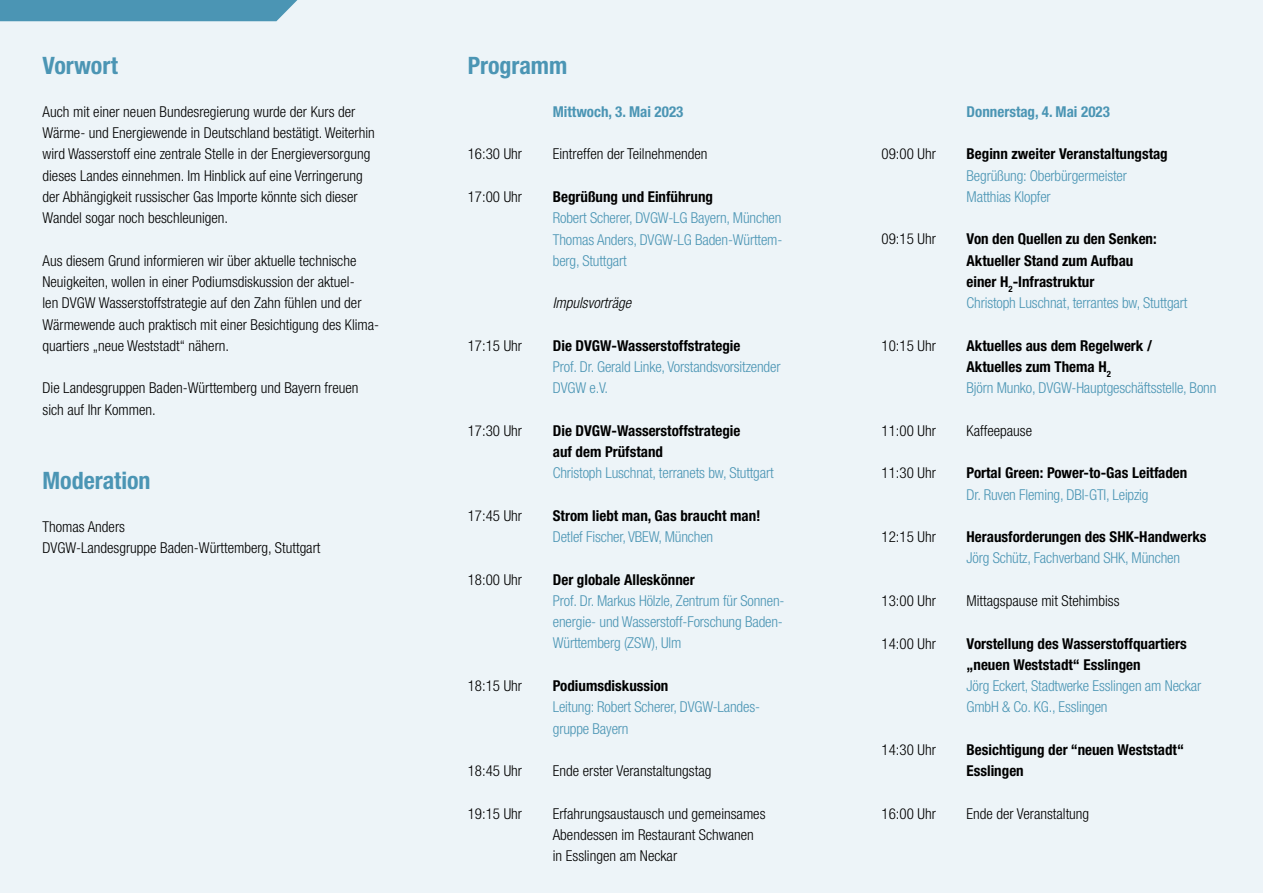
<style>
.page{position:relative;width:1263px;height:893px;background:#edf4f8}
.page>*{position:absolute;margin:0;border:0;box-sizing:border-box;transform-origin:0 0}
.t1{font:700 condensed 24px "Helvetica Neue LT Std";color:#4b95b4}
.t2{font:700 condensed 24px "Helvetica Neue LT Pro";letter-spacing:-.005em;color:#4b95b4}
.t3{font:300 condensed 15px/21.3px "Helvetica Neue LT Std";color:#000}
.t4{font:700 condensed 15px/21.3px "Helvetica Neue LT Pro";color:#000}
.t5{font:300 condensed 15px/21.3px "Helvetica Neue LT Pro";letter-spacing:-.01em;color:#4b95b4}
.t6{font:300 condensed 15px/21.3px "Helvetica Neue LT Pro";color:#000}
.t7{font:700 condensed 15px "Helvetica Neue LT Pro";color:#4b95b4}
.t8{font:italic 300 condensed 15px "Helvetica Neue LT Pro";color:#000}
.s1{font-weight:300;color:#4b95b4}
</style>
<div class="page">
<div style="left:0;top:0;width:297px;height:21px;background:#4b95b4"></div>
<h1 class="t1" style="left:43px;top:51px;width:77px">Vorwort</h1>
<p class="t3" style="left:43px;top:101px;width:334px">Auch mit einer neuen Bundesregierung wurde der Kurs der Wärme- und Energiewende in Deutschland bestätigt. Weiterhin wird Wasserstoff eine zentrale Stelle in der Energieversorgung dieses Landes einnehmen. Im Hinblick auf eine Verringerung der Abhängigkeit russischer Gas Importe könnte sich dieser Wandel sogar noch beschleunigen.</p>
<p class="t3" style="left:43px;top:250px;width:338px">Aus diesem Grund informieren wir über aktuelle technische Neuigkeiten, wollen in einer Podiumsdiskussion der aktuel-<br>len DVGW Wasserstoffstrategie auf den Zahn fühlen und der Wärmewende auch praktisch mit einer Besichtigung des Klima&shy;quartiers „neue Weststadt“ nähern.</p>
<p class="t3" style="left:43px;top:377px;width:317px">Die Landesgruppen Baden-Württemberg und Bayern freuen sich auf Ihr Kommen.</p>
<h1 class="t1" style="left:43px;top:466px;width:110px">Moderation</h1>
<p class="t3" style="left:43px;top:515px;width:279px">Thomas Anders<br>DVGW-Landesgruppe Baden-Württemberg, Stuttgart</p>
<h1 class="t2" style="left:468px;top:51px;width:101px">Programm</h1>
<p class="t7" style="left:553px;top:103px;width:132px">Mittwoch, 3. Mai 2023</p>
<p class="t6" style="left:468px;top:143px;width:56px">16:30 Uhr</p>
<p class="t6" style="left:553px;top:143px;width:156px">Eintreffen der Teilnehmenden</p>
<p class="t6" style="left:468px;top:186px;width:56px">17:00 Uhr</p>
<p class="t4" style="left:553px;top:186px;width:162px">Begrüßung und Einführung</p>
<p class="t5" style="left:553px;top:207px;width:231px;text-align:justify">Robert Scherer, DVGW-LG Bayern, München Thomas Anders, DVGW-LG Baden-Württem&shy;berg, Stuttgart</p>
<p class="t8" style="left:553px;top:294px;width:80px">Impulsvorträge</p>
<p class="t6" style="left:468px;top:335px;width:56px">17:15 Uhr</p>
<p class="t4" style="left:553px;top:335px;width:189px">Die DVGW-Wasserstoffstrategie</p>
<p class="t5" style="left:553px;top:356px;width:229px">Prof. Dr. Gerald Linke, Vorstandsvorsitzender<br>DVGW e.V.</p>
<p class="t6" style="left:468px;top:420px;width:56px">17:30 Uhr</p>
<p class="t4" style="left:553px;top:420px;width:189px">Die DVGW-Wasserstoffstrategie auf dem Prüfstand</p>
<p class="t5" style="left:553px;top:462px;width:222px">Christoph Luschnat, terranets bw, Stuttgart</p>
<p class="t6" style="left:468px;top:505px;width:56px">17:45 Uhr</p>
<p class="t4" style="left:553px;top:505px;width:209px">Strom liebt man, Gas braucht man!</p>
<p class="t5" style="left:553px;top:526px;width:162px">Detlef Fischer, VBEW, München</p>
<p class="t6" style="left:468px;top:569px;width:56px">18:00 Uhr</p>
<p class="t4" style="left:553px;top:568px;width:144px">Der globale Alleskönner</p>
<p class="t5" style="left:553px;top:590px;width:233px;text-align:justify">Prof. Dr. Markus Hölzle, Zentrum für Sonnen&shy;energie- und Wasserstoff-Forschung Baden-Württemberg (ZSW), Ulm</p>
<p class="t6" style="left:468px;top:675px;width:56px">18:15 Uhr</p>
<p class="t4" style="left:553px;top:675px;width:117px">Podiumsdiskussion</p>
<p class="t5" style="left:553px;top:696px;width:209px">Leitung: Robert Scherer, DVGW-Landes&shy;gruppe Bayern</p>
<p class="t6" style="left:468px;top:760px;width:56px">18:45 Uhr</p>
<p class="t6" style="left:553px;top:760px;width:160px">Ende erster Veranstaltungstag</p>
<p class="t6" style="left:468px;top:802px;width:56px">19:15 Uhr</p>
<p class="t6" style="left:553px;top:802px;width:214px">Erfahrungsaustausch und gemeinsames<br>Abendessen im Restaurant Schwanen in Esslingen am Neckar</p>
<p class="t7" style="left:966px;top:102px;width:145px">Donnerstag, 4. Mai 2023</p>
<p class="t6" style="left:881px;top:143px;width:56px">09:00 Uhr</p>
<p class="t4" style="left:966px;top:143px;width:203px">Beginn zweiter Veranstaltungstag</p>
<p class="t5" style="left:966px;top:165px;width:162px">Begrüßung: Oberbürgermeister<br>Matthias Klopfer</p>
<p class="t6" style="left:881px;top:228px;width:56px">09:15 Uhr</p>
<p class="t4" style="left:966px;top:228px;width:222px">Von den Quellen zu den Senken:<br>Aktueller Stand zum Aufbau<br>einer H<sub>2</sub>-Infrastruktur<br><span class="s1">Christoph Luschnat, terrantes bw, Stuttgart</span></p>
<p class="t6" style="left:881px;top:335px;width:56px">10:15 Uhr</p>
<p class="t4" style="left:966px;top:335px;width:251px">Aktuelles aus dem Regelwerk /<br>Aktuelles zum Thema H<sub>2<br></sub><span class="s1">Björn Munko, DVGW-Hauptgeschäftsstelle, Bonn</span></p>
<p class="t6" style="left:881px;top:420px;width:56px">11:00 Uhr</p>
<p class="t6" style="left:966px;top:420px;width:67px">Kaffeepause</p>
<p class="t6" style="left:881px;top:462px;width:56px">11:30 Uhr</p>
<p class="t4" style="left:966px;top:462px;width:222px">Portal Green: Power-to-Gas Leitfaden</p>
<p class="t5" style="left:966px;top:484px;width:183px">Dr. Ruven Fleming, DBI-GTI, Leipzig</p>
<p class="t6" style="left:881px;top:526px;width:56px">12:15 Uhr</p>
<p class="t4" style="left:966px;top:526px;width:241px">Herausforderungen des SHK-Handwerks</p>
<p class="t5" style="left:966px;top:547px;width:215px">Jörg Schütz, Fachverband SHK, München</p>
<p class="t6" style="left:881px;top:590px;width:56px">13:00 Uhr</p>
<p class="t6" style="left:966px;top:590px;width:155px">Mittagspause mit Stehimbiss</p>
<p class="t6" style="left:881px;top:632px;width:56px">14:00 Uhr</p>
<p class="t4" style="left:966px;top:632px;width:222px">Vorstellung des Wasserstoffquartiers „neuen Weststadt“ Esslingen</p>
<p class="t5" style="left:966px;top:675px;width:236px">Jörg Eckert, Stadtwerke Esslingen am Neckar<br>GmbH &amp; Co. KG., Esslingen</p>
<p class="t6" style="left:881px;top:739px;width:56px">14:30 Uhr</p>
<p class="t4" style="left:966px;top:739px;width:219px">Besichtigung der “neuen Weststadt“<br>Esslingen</p>
<p class="t6" style="left:881px;top:802px;width:56px">16:00 Uhr</p>
<p class="t6" style="left:966px;top:802px;width:124px">Ende der Veranstaltung</p>
</div>
